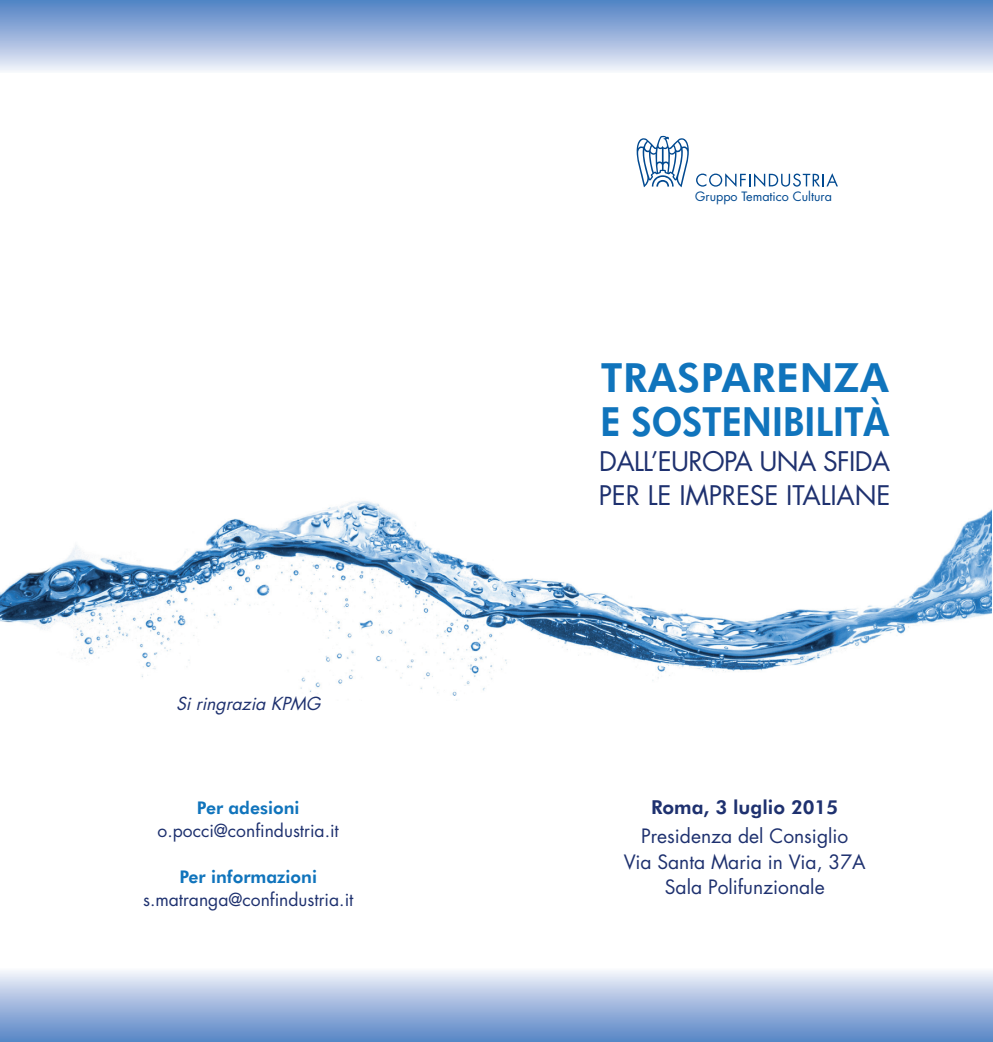
<style>
.page{position:relative;width:993px;height:1042px;background:#fff}
.page>*{position:absolute;margin:0;border:0;box-sizing:border-box;transform-origin:0 0}
.t1{font:800 40.25px/43.8px "Futura BT";letter-spacing:-.01em;color:#1074bc}
.t2{font:26.25px/34.5px "Futura";letter-spacing:-.015em;color:#1e316f}
.t3{font:19.25px/25.2px "Futura";color:#1e316f;text-align:center}
.t4{font:800 19.25px "Futura BT";color:#1e316f}
.t5{font:17.5px "Futura";color:#1e316f}
.t6{font:800 17.5px "Futura BT";color:#1074bc}
.t7{font:italic 17.5px "Futura";color:#1e316f}
.t8{font:12.6px "Futura";color:#014990}
</style>
<div class="page">
<svg style="left:696px;top:173px;width:141px;height:14px"></svg>
<svg style="left:636px;top:136px;width:53px;height:51px"></svg>
<div style="left:0;top:0;width:992px;height:73px;background:linear-gradient(to bottom,#4e7fc3,#f2f2fa)"></div>
<div style="left:0;top:968px;width:992px;height:74px;background:linear-gradient(to bottom,#f6f5fb,#5684c5)"></div>
<img style="left:0;top:501px;width:990px;height:200px">
<p class="t7" style="left:176px;top:695px;width:150px">Si ringrazia KPMG</p>
<p class="t6" style="left:197px;top:800px;width:104px">Per adesioni</p>
<p class="t5" style="left:157px;top:822px;width:183px">o.pocci@confindustria.it</p>
<p class="t6" style="left:179px;top:869px;width:139px">Per informazioni</p>
<p class="t5" style="left:143px;top:891px;width:212px">s.matranga@confindustria.it</p>
<p class="t8" style="left:695px;top:190px;width:138px">Gruppo Tematico Cultura</p>
<h1 class="t1" style="left:600px;top:359px;width:290px">TRASPARENZA<br>E SOSTENIBILITÀ</h1>
<h2 class="t2" style="left:598px;top:446px;width:293px">DALL’EUROPA UNA SFIDA<br>PER LE IMPRESE ITALIANE</h2>
<p class="t4" style="left:651px;top:799px;width:188px">Roma, 3 luglio 2015</p>
<p class="t3" style="left:623px;top:825px;width:243px">Presidenza del Consiglio<br>Via Santa Maria in Via, 37A<br>Sala Polifunzionale</p>
</div>
